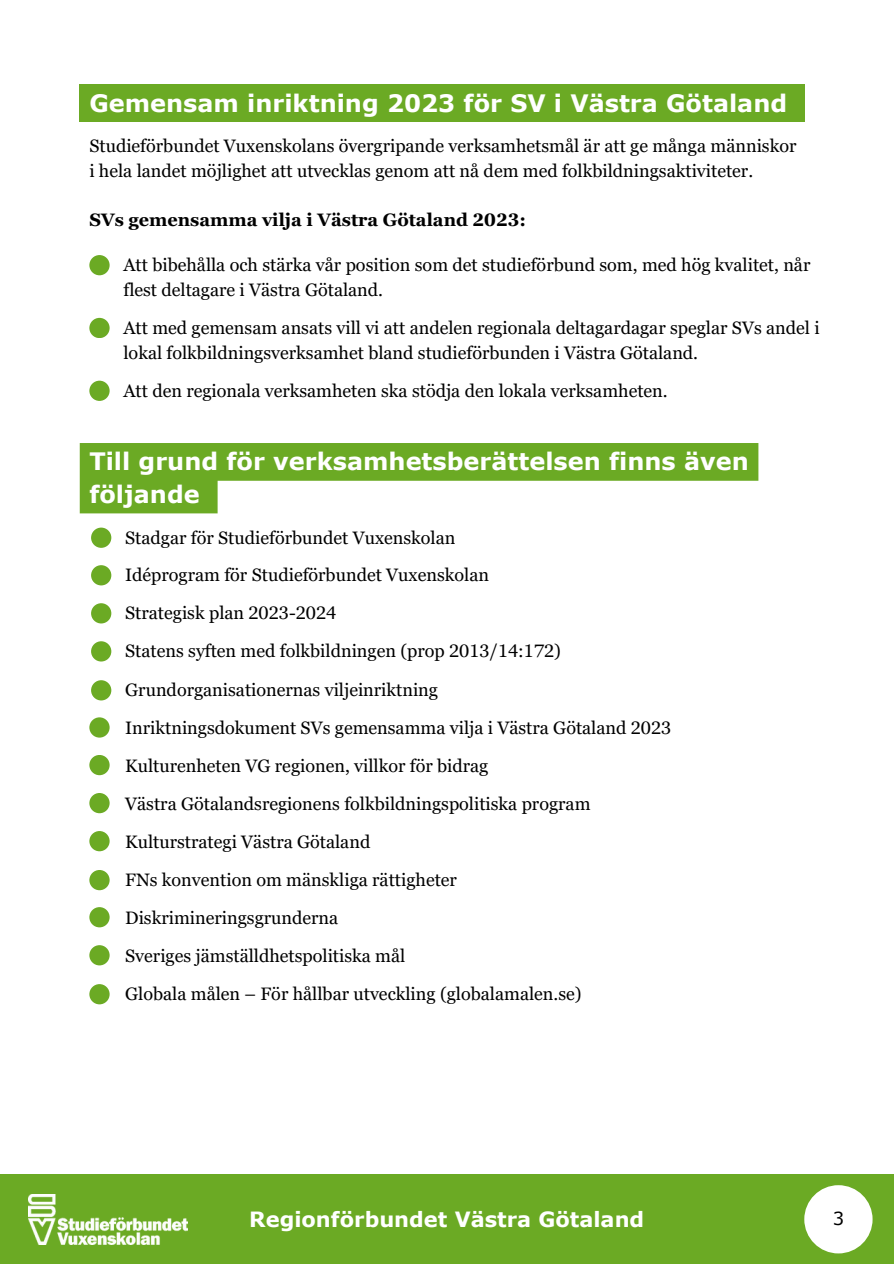
<style>
.page{position:relative;width:894px;height:1264px;background:#fff}
.page>*{position:absolute;margin:0;border:0;box-sizing:border-box;transform-origin:0 0}
.t1{font:700 24px/32.7px "Verdana";color:#fff}
.t2{font:700 21px "Verdana";color:#fff}
.t3{font:18px/24.8px "Georgia Pro";color:#000}
.t4{font:700 18px "Georgia Pro";color:#000}
.t5{font:18px "Verdana";color:#000}
</style>
<div class="page">
<div style="left:0;top:1174px;width:893px;height:89px;background:#6baa24"></div>
<img style="left:29px;top:1194px;width:158px;height:50px">
<div style="left:804px;top:1185px;width:68px;height:68px;background:#fff;border-radius:50%"></div>
<svg style="left:80px;top:443px;width:678px;height:70px;fill:#6baa24"></svg>
<div style="left:91px;top:603px;width:20px;height:20px;background:#6baa24;border-radius:50%"></div>
<div style="left:91px;top:565px;width:20px;height:20px;background:#6baa24;border-radius:50%"></div>
<div style="left:91px;top:527px;width:20px;height:21px;background:#6baa24;border-radius:50%"></div>
<div style="left:91px;top:641px;width:20px;height:20px;background:#6baa24;border-radius:50%"></div>
<div style="left:91px;top:680px;width:20px;height:20px;background:#6baa24;border-radius:50%"></div>
<div style="left:89px;top:793px;width:21px;height:20px;background:#6baa24;border-radius:50%"></div>
<div style="left:89px;top:755px;width:21px;height:20px;background:#6baa24;border-radius:50%"></div>
<div style="left:89px;top:717px;width:21px;height:20px;background:#6baa24;border-radius:50%"></div>
<div style="left:89px;top:831px;width:21px;height:20px;background:#6baa24;border-radius:50%"></div>
<div style="left:89px;top:870px;width:21px;height:20px;background:#6baa24;border-radius:50%"></div>
<div style="left:89px;top:907px;width:21px;height:20px;background:#6baa24;border-radius:50%"></div>
<div style="left:89px;top:945px;width:21px;height:20px;background:#6baa24;border-radius:50%"></div>
<div style="left:89px;top:984px;width:21px;height:20px;background:#6baa24;border-radius:50%"></div>
<div style="left:80px;top:84px;width:724px;height:38px;background:#6baa24"></div>
<div style="left:89px;top:380px;width:21px;height:21px;background:#6baa24;border-radius:50%"></div>
<div style="left:89px;top:318px;width:21px;height:20px;background:#6baa24;border-radius:50%"></div>
<div style="left:89px;top:255px;width:21px;height:20px;background:#6baa24;border-radius:50%"></div>
<p class="t1" style="left:89px;top:86px;width:699px">Gemensam inriktning 2023 för SV i Västra Götaland</p>
<p class="t3" style="left:89px;top:133px;width:708px">Studieförbundet Vuxenskolans övergripande verksamhetsmål är att ge många människor i hela landet möjlighet att utvecklas genom att nå dem med folkbildningsaktiviteter.</p>
<p class="t4" style="left:89px;top:210px;width:438px">SVs gemensamma vilja i Västra Götaland 2023:</p>
<p class="t3" style="left:123px;top:252px;width:688px">Att bibehålla och stärka vår position som det studieförbund som, med hög kvalitet, når flest deltagare i Västra Götaland.</p>
<h2 class="t3" style="left:123px;top:315px;width:697px">Att med gemensam ansats vill vi att andelen regionala deltagardagar speglar SVs andel i lokal folkbildningsverksamhet bland studieförbunden i Västra Götaland.</h2>
<p class="t3" style="left:123px;top:378px;width:545px">Att den regionala verksamheten ska stödja den lokala verksamheten.</p>
<p class="t1" style="left:89px;top:444px;width:660px">Till grund för verksamhetsberättelsen finns även följande</p>
<p class="t3" style="left:125px;top:525px;width:331px">Stadgar för Studieförbundet Vuxenskolan</p>
<p class="t3" style="left:125px;top:562px;width:365px">Idéprogram för Studieförbundet Vuxenskolan</p>
<h1 class="t3" style="left:125px;top:600px;width:212px">Strategisk plan 2023-2024</h1>
<p class="t3" style="left:125px;top:639px;width:437px">Statens syften med folkbildningen (prop 2013/14:172)</p>
<p class="t3" style="left:125px;top:677px;width:314px">Grundorganisationernas viljeinriktning</p>
<p class="t3" style="left:125px;top:715px;width:547px">Inriktningsdokument SVs gemensamma vilja i Västra Götaland 2023</p>
<p class="t3" style="left:125px;top:753px;width:364px">Kulturenheten VG regionen, villkor för bidrag</p>
<p class="t3" style="left:125px;top:791px;width:466px">Västra Götalandsregionens folkbildningspolitiska program</p>
<p class="t3" style="left:125px;top:829px;width:246px">Kulturstrategi Västra Götaland</p>
<p class="t3" style="left:125px;top:867px;width:333px">FNs konvention om mänskliga rättigheter</p>
<p class="t3" style="left:125px;top:905px;width:214px">Diskrimineringsgrunderna</p>
<p class="t3" style="left:125px;top:943px;width:281px">Sveriges jämställdhetspolitiska mål</p>
<p class="t3" style="left:125px;top:981px;width:458px">Globala målen – För hållbar utveckling (globalamalen.se)</p>
<h3 class="t2" style="left:249px;top:1205px;width:396px">Regionförbundet Västra Götaland</h3>
<p class="t5" style="left:832px;top:1206px;width:13px">3</p>
</div>
